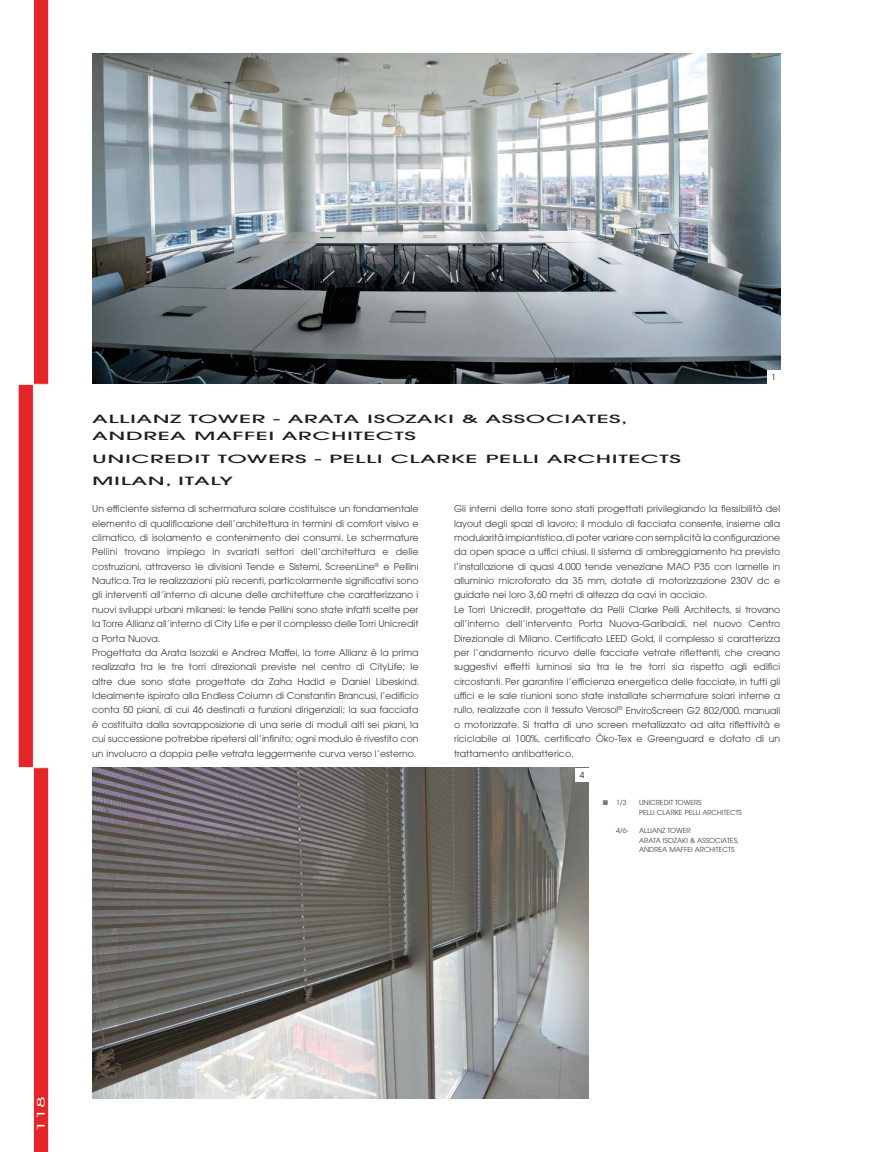
<style>
.page{position:relative;width:869px;height:1152px;background:#fff}
.page>*{position:absolute;margin:0;border:0;box-sizing:border-box;transform-origin:0 0}
.t1{font:500 11.25px/17.5px "Avant Garde";letter-spacing:.025em;color:#1f1d1d;scale:2.04 1}
.t2{font:10.38px "Avant Garde";color:#fff;scale:2.04 1}
.t3{font:9.38px/14.4px "Avant Garde";color:#414142}
.t4{font:8.12px "Avant Garde";color:#1f1d1d}
.t5{font:6.88px/9.4px "Avant Garde";color:#414142}
</style>
<div class="page">
<svg style="left:33px;top:767px;width:16px;height:385px;background:#e63e41"></svg>
<svg style="left:33px;top:0;width:16px;height:385px;background:#e63e41"></svg>
<img style="left:92px;top:53px;width:688px;height:331px">
<div style="left:18px;top:384px;width:15px;height:383px;background:#e4262a"></div>
<div style="left:18px;top:384px;width:16px;height:384px;border:1px solid #fff"></div>
<img style="left:92px;top:768px;width:496px;height:330px">
<div style="left:766px;top:370px;width:14px;height:14px;background:#fff"></div>
<div style="left:575px;top:768px;width:13px;height:13px;background:#fff"></div>
<p class="t1" style="left:92px;top:411px;width:264px">ALLIANZ TOWER - ARATA ISOZAKI &amp; ASSOCIATES,<br>ANDREA MAFFEI ARCHITECTS</p>
<p class="t1" style="left:92px;top:448px;width:290px;line-height:22.5px">UNICREDIT TOWERS - PELLI CLARKE PELLI ARCHITECTS<br>MILAN, ITALY</p>
<p class="t4" style="left:771px;top:374px;width:6px">1</p>
<p class="t3" style="left:92px;top:502px;width:328px">Un efficiente sistema di schermatura solare costituisce un fondamentale elemento di qualificazione dell’architettura in termini di comfort visivo e climatico, di isolamento e contenimento dei consumi. Le schermature Pellini trovano impiego in svariati settori dell’architettura e delle costruzioni, attraverso le divisioni Tende e Sistemi, ScreenLine<sup>®</sup> e Pellini Nautica. Tra le realizzazioni più recenti, particolarmente significativi sono gli interventi all’interno di alcune delle architetture che caratterizzano i nuovi sviluppi urbani milanesi: le tende Pellini sono state infatti scelte per la Torre Allianz all’interno di City Life e per il complesso delle Torri Unicredit a Porta Nuova.<br>Progettata da Arata Isozaki e Andrea Maffei, la torre Allianz è la prima realizzata tra le tre torri direzionali previste nel centro di CityLife; le altre due sono state progettate da Zaha Hadid e Daniel Libeskind.<br>Idealmente ispirato alla Endless Column di Constantin Brancusi, l’edificio conta 50 piani, di cui 46 destinati a funzioni dirigenziali; la sua facciata è costituita dalla sovrapposizione di una serie di moduli alti sei piani, la cui successione potrebbe ripetersi all’infinito; ogni modulo è rivestito con un involucro a doppia pelle vetrata leggermente curva verso l’esterno.</p>
<p class="t3" style="left:454px;top:502px;width:328px">Gli interni della torre sono stati progettati privilegiando la flessibilità del layout degli spazi di lavoro; il modulo di facciata consente, insieme alla modularità impiantistica, di poter variare con semplicità la configurazione da open space a uffici chiusi. Il sistema di ombreggiamento ha previsto l’installazione di quasi 4.000 tende veneziane MAO P35 con lamelle in alluminio microforato da 35 mm, dotate di motorizzazione 230V dc e guidate nei loro 3,60 metri di altezza da cavi in acciaio.<br>Le Torri Unicredit, progettate da Pelli Clarke Pelli Architects, si trovano all’interno dell’intervento Porta Nuova-Garibaldi, nel nuovo Centro Direzionale di Milano. Certificato LEED Gold, il complesso si caratterizza per l’andamento ricurvo delle facciate vetrate riflettenti, che creano suggestivi effetti luminosi sia tra le tre torri sia rispetto agli edifici circostanti. Per garantire l’efficienza energetica delle facciate, in tutti gli uffici e le sale riunioni sono state installate schermature solari interne a rullo, realizzate con il tessuto Verosol<sup>®</sup> EnviroScreen G2 802/000, manuali o motorizzate. Si tratta di uno screen metallizzato ad alta riflettività e riciclabile al 100%, certificato Öko-Tex e Greenguard e dotato di un trattamento antibatterico.</p>
<p class="t4" style="left:579px;top:772px;width:6px">4</p>
<p class="t5" style="left:616px;top:798px;width:12px">1/3</p>
<p class="t5" style="left:638px;top:798px;width:104px">UNICREDIT TOWERS<br>PELLI CLARKE PELLI ARCHITECTS</p>
<p class="t5" style="left:616px;top:827px;width:14px">4/6-</p>
<p class="t5" style="left:638px;top:827px;width:101px">ALLIANZ TOWER<br>ARATA ISOZAKI &amp; ASSOCIATES,<br>ANDREA MAFFEI ARCHITECTS</p>
<p class="t2" style="left:37px;top:1131px;width:19px;rotate:-90deg">118</p>
</div>
